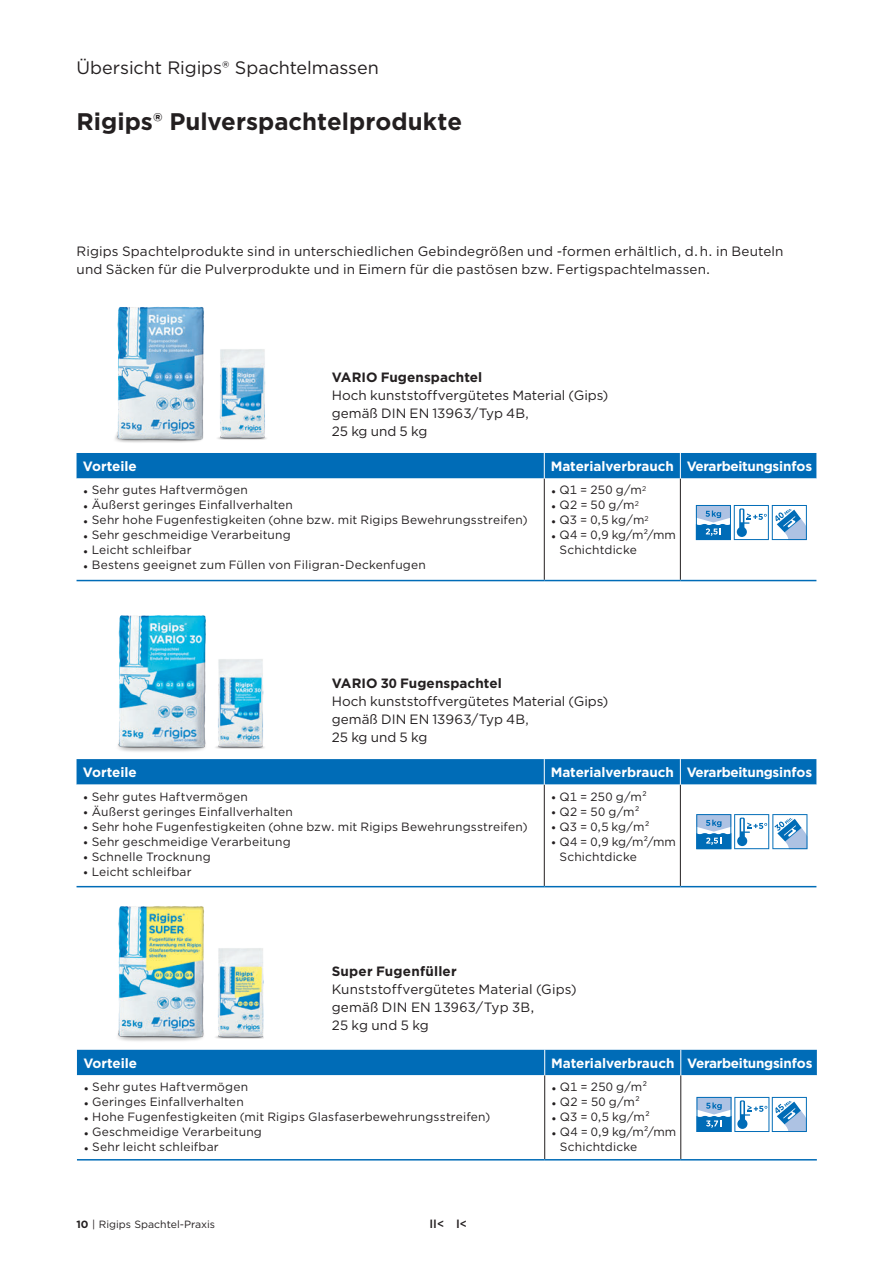
<style>
.page{position:relative;width:893px;height:1263px;background:#fff}
.page>*{position:absolute;margin:0;border:0;box-sizing:border-box;transform-origin:0 0}
.t1{font:700 24px "Gotham";color:#231f20}
.t2{font:18px "Gotham";letter-spacing:-.005em;color:#231f20}
.t3{font:13.5px/18px "Gotham";letter-spacing:.01em;color:#231f20}
.t4{font:700 13.5px "Gotham";letter-spacing:-.005em;color:#fff}
.t5{font:700 13.5px "Gotham";letter-spacing:.005em;color:#231f20}
.t6{font:12px/15px "Gotham";letter-spacing:.015em;color:#231f20}
.t7{font:500 12px "Gotham";color:#231f20}
.t8{font:10.5px "Gotham";color:#231f20}
.s1{font-weight:700}
</style>
<div class="page">
<img style="left:118px;top:615px;width:88px;height:137px">
<img style="left:215px;top:659px;width:50px;height:90px">
<svg style="left:77px;top:478px;width:739px;height:102px"></svg>
<hr style="left:544px;top:478px;width:1px;height:102px;background:#231f20">
<hr style="left:680px;top:478px;width:1px;height:102px;background:#231f20">
<div style="left:77px;top:453px;width:739px;height:25px;background:#006cb7"></div>
<hr style="left:77px;top:580px;width:467px;height:1px;background:#006cb7">
<hr style="left:544px;top:580px;width:136px;height:1px;background:#006cb7">
<hr style="left:680px;top:580px;width:136px;height:1px;background:#006cb7">
<svg style="left:77px;top:785px;width:739px;height:101px"></svg>
<hr style="left:544px;top:785px;width:1px;height:101px;background:#231f20">
<hr style="left:680px;top:785px;width:1px;height:101px;background:#231f20">
<svg style="left:77px;top:759px;width:739px;height:26px;background:#0770b9"></svg>
<hr style="left:77px;top:886px;width:467px;height:1px;background:#006cb7">
<hr style="left:544px;top:886px;width:136px;height:1px;background:#006cb7">
<hr style="left:680px;top:886px;width:136px;height:1px;background:#006cb7">
<svg style="left:77px;top:1075px;width:740px;height:84px"></svg>
<hr style="left:544px;top:1075px;width:1px;height:84px;background:#231f20">
<hr style="left:680px;top:1075px;width:1px;height:84px;background:#231f20">
<div style="left:77px;top:1050px;width:740px;height:25px;background:#006cb7"></div>
<hr style="left:77px;top:1159px;width:468px;height:1px;background:#006cb7">
<hr style="left:545px;top:1159px;width:136px;height:1px;background:#006cb7">
<hr style="left:681px;top:1159px;width:136px;height:1px;background:#006cb7">
<img style="left:115px;top:306px;width:89px;height:137px">
<img style="left:217px;top:349px;width:50px;height:91px">
<svg style="left:696px;top:505px;width:111px;height:35px"></svg>
<svg style="left:696px;top:814px;width:111px;height:35px"></svg>
<svg style="left:696px;top:1097px;width:111px;height:35px"></svg>
<img style="left:101px;top:906px;width:119px;height:156px">
<img style="left:207px;top:940px;width:56px;height:107px">
<h2 class="t2" style="left:77px;top:56px;width:304px">Übersicht Rigips® Spachtelmassen</h2>
<h1 class="t1" style="left:77px;top:105px;width:387px">Rigips® Pulverspachtelprodukte</h1>
<p class="t3" style="left:77px;top:241px;width:708px">Rigips Spachtelprodukte sind in unterschiedlichen Gebindegrößen und -formen erhältlich, d. h. in Beuteln und Säcken für die Pulverprodukte und in Eimern für die pastösen bzw. Fertigspachtelmassen.</p>
<p class="t5" style="left:332px;top:368px;width:152px">VARIO Fugenspachtel</p>
<p class="t3" style="left:332px;top:385px;width:278px">Hoch kunststoffvergütetes Material (Gips) gemäß DIN EN 13963/Typ 4B,<br>25 kg und 5 kg</p>
<p class="t4" style="left:83px;top:457px;width:55px">Vorteile</p>
<p class="t4" style="left:551px;top:457px;width:263px">Materialverbrauch Verarbeitungsinfos</p>
<p class="t6" style="left:83px;top:482px;width:166px">• Sehr gutes Haftvermögen</p>
<p class="t6" style="left:83px;top:497px;width:212px">• Äußerst geringes Einfallverhalten</p>
<p class="t6" style="left:83px;top:512px;width:446px">• Sehr hohe Fugenfestigkeiten (ohne bzw. mit Rigips Bewehrungsstreifen)</p>
<p class="t6" style="left:83px;top:527px;width:209px">• Sehr geschmeidige Verarbeitung</p>
<p class="t6" style="left:83px;top:542px;width:110px">• Leicht schleifbar</p>
<p class="t6" style="left:83px;top:557px;width:344px">• Bestens geeignet zum Füllen von Filigran-Deckenfugen</p>
<p class="t6" style="left:551px;top:482px;width:97px">• Q1 = 250 g/m<sup>2</sup></p>
<p class="t6" style="left:551px;top:497px;width:90px">• Q2 = 50 g/m<sup>2</sup></p>
<p class="t6" style="left:551px;top:512px;width:100px">• Q3 = 0,5 kg/m<sup>2</sup></p>
<p class="t6" style="left:559px;top:527px;width:118px;text-indent:-9px">• Q4 = 0,9 kg/m²/mm<br>Schichtdicke</p>
<p class="t5" style="left:332px;top:674px;width:172px">VARIO 30 Fugenspachtel</p>
<p class="t3" style="left:332px;top:691px;width:278px">Hoch kunststoffvergütetes Material (Gips) gemäß DIN EN 13963/Typ 4B,<br>25 kg und 5 kg</p>
<p class="t4" style="left:83px;top:763px;width:55px">Vorteile</p>
<p class="t4" style="left:551px;top:763px;width:263px">Materialverbrauch Verarbeitungsinfos</p>
<p class="t6" style="left:83px;top:788px;width:166px">• Sehr gutes Haftvermögen</p>
<p class="t6" style="left:83px;top:803px;width:212px">• Äußerst geringes Einfallverhalten</p>
<p class="t6" style="left:83px;top:818px;width:446px">• Sehr hohe Fugenfestigkeiten (ohne bzw. mit Rigips Bewehrungsstreifen)</p>
<p class="t6" style="left:83px;top:833px;width:209px">• Sehr geschmeidige Verarbeitung</p>
<p class="t6" style="left:83px;top:848px;width:129px">• Schnelle Trocknung</p>
<p class="t6" style="left:83px;top:863px;width:110px">• Leicht schleifbar</p>
<p class="t6" style="left:551px;top:788px;width:98px">• Q1 = 250 g/m²</p>
<p class="t6" style="left:551px;top:803px;width:90px">• Q2 = 50 g/m²</p>
<p class="t6" style="left:551px;top:818px;width:100px">• Q3 = 0,5 kg/m²</p>
<p class="t6" style="left:559px;top:833px;width:118px;text-indent:-9px">• Q4 = 0,9 kg/m²/mm<br>Schichtdicke</p>
<p class="t5" style="left:332px;top:962px;width:127px">Super Fugenfüller</p>
<p class="t3" style="left:332px;top:979px;width:246px">Kunststoffvergütetes Material (Gips) gemäß DIN EN 13963/Typ 3B,<br>25 kg und 5 kg</p>
<p class="t4" style="left:83px;top:1054px;width:55px">Vorteile</p>
<p class="t4" style="left:551px;top:1054px;width:263px">Materialverbrauch Verarbeitungsinfos</p>
<p class="t6" style="left:83px;top:1079px;width:166px">• Sehr gutes Haftvermögen</p>
<p class="t6" style="left:83px;top:1094px;width:162px">• Geringes Einfallverhalten</p>
<p class="t6" style="left:83px;top:1109px;width:408px">• Hohe Fugenfestigkeiten (mit Rigips Glasfaserbewehrungsstreifen)</p>
<p class="t6" style="left:83px;top:1124px;width:180px">• Geschmeidige Verarbeitung</p>
<p class="t6" style="left:83px;top:1139px;width:137px">• Sehr leicht schleifbar</p>
<p class="t6" style="left:551px;top:1079px;width:98px">• Q1 = 250 g/m²</p>
<p class="t6" style="left:551px;top:1094px;width:90px">• Q2 = 50 g/m²</p>
<p class="t6" style="left:551px;top:1109px;width:100px">• Q3 = 0,5 kg/m²</p>
<p class="t6" style="left:560px;top:1124px;width:118px;text-indent:-9px">• Q4 = 0,9 kg/m²/mm<br>Schichtdicke</p>
<p class="t8" style="left:77px;top:1217px;width:140px"><span class="s1">10</span> | Rigips Spachtel-Praxis</p>
<p class="t7" style="left:429px;top:1216px;width:39px">II&lt; I&lt;</p>
</div>
